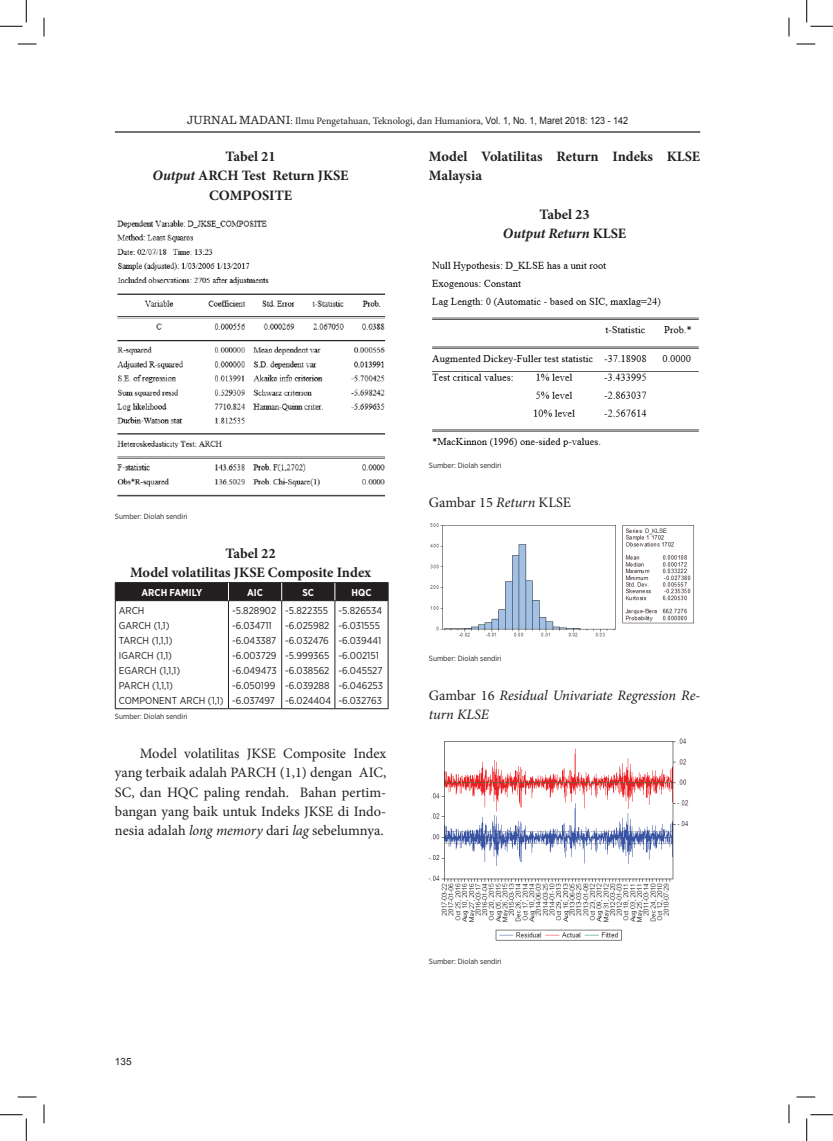
<style>
.page{position:relative;width:833px;height:1141px;background:#fff}
.page>*{position:absolute;margin:0;border:0;box-sizing:border-box;transform-origin:0 0}
.t1{font:14.38px/19.4px "Minion Pro";color:#231f20;text-align:justify}
.t2{font:700 14.38px/19.4px "Minion Pro";color:#231f20;text-align:center}
.t3{font:italic 14.38px/19.4px "Minion Pro";letter-spacing:-.01em;color:#231f20}
.t4{font:italic 700 14.38px/19.4px "Minion Pro";color:#231f20;text-align:center}
.t5{font:10px/15px "Gotham Narrow";color:#231f20}
.t6{font:10px "Minion Pro";color:#231f20}
.t7{font:700 10px "Gotham Narrow";color:#fff}
.t8{font:10px "Arial";color:#231f20}
.t9{font:7.5px "Gotham Narrow";color:#231f20}
.s1{font-family:"Sentinel";font-size:12.5px}
.s2{font-family:"Arial"}
.s3{font-style:italic}
.s4{font-style:normal}
</style>
<div class="page">
<hr style="left:115px;top:131px;width:584px;height:2px;background:#231f20">
<img style="left:117px;top:220px;width:268px;height:277px">
<hr style="left:115px;top:600px;width:113px;height:1px;background:#231f20">
<hr style="left:115px;top:601px;width:1px;height:107px;background:#231f20">
<hr style="left:228px;top:600px;width:53px;height:1px;background:#231f20">
<hr style="left:228px;top:601px;width:1px;height:107px;background:#231f20">
<hr style="left:281px;top:600px;width:54px;height:1px;background:#231f20">
<hr style="left:281px;top:601px;width:1px;height:107px;background:#231f20">
<hr style="left:335px;top:600px;width:53px;height:1px;background:#231f20">
<hr style="left:334px;top:601px;width:1px;height:107px;background:#231f20">
<hr style="left:387px;top:601px;width:1px;height:107px;background:#231f20">
<hr style="left:115px;top:708px;width:113px;height:1px;background:#231f20">
<hr style="left:228px;top:708px;width:53px;height:1px;background:#231f20">
<hr style="left:281px;top:708px;width:54px;height:1px;background:#231f20">
<hr style="left:335px;top:708px;width:53px;height:1px;background:#231f20">
<svg style="left:115px;top:582px;width:273px;height:18px;background:#262223"></svg>
<img style="left:432px;top:261px;width:267px;height:186px">
<img style="left:430px;top:523px;width:264px;height:114px">
<img style="left:428px;top:738px;width:261px;height:203px">
<svg style="left:18px;top:43px;width:18px;height:2px"></svg>
<svg style="left:796px;top:43px;width:18px;height:2px"></svg>
<svg style="left:18px;top:1096px;width:18px;height:1px"></svg>
<svg style="left:796px;top:1096px;width:18px;height:1px"></svg>
<svg style="left:43px;top:18px;width:2px;height:18px"></svg>
<svg style="left:43px;top:1104px;width:2px;height:19px"></svg>
<svg style="left:788px;top:18px;width:1px;height:18px"></svg>
<svg style="left:788px;top:1104px;width:1px;height:19px"></svg>
<svg style="left:0;top:0;width:27px;height:27px"></svg>
<svg style="left:0;top:1114px;width:27px;height:26px"></svg>
<svg style="left:806px;top:0;width:26px;height:27px"></svg>
<svg style="left:806px;top:1114px;width:26px;height:26px"></svg>
<p class="t6" style="left:187px;top:114px;width:442px"><span class="s1">JURNAL MADANI</span>: Ilmu Pengetahuan, Teknologi, dan Humaniora, <span class="s2">Vol. 1, No. 1, Maret 2018: 123 - 142</span></p>
<h1 class="t2" style="left:152px;top:146px;width:197px">Tabel 21<br><span class="s3">Output</span> ARCH Test Return JKSE<br>COMPOSITE</h1>
<h1 class="t2" style="left:428px;top:146px;width:273px;text-align:left">Model Volatilitas Return Indeks KLSE<br>Malaysia</h1>
<h1 class="t4" style="left:502px;top:204px;width:125px"><span class="s4">Tabel 23<br></span>Output Return <span class="s4">KLSE</span></h1>
<p class="t9" style="left:115px;top:512px;width:74px">Sumber: Diolah sendiri</p>
<h1 class="t2" style="left:130px;top:543px;width:242px">Tabel 22<br>Model volatilitas JKSE Composite Index</h1>
<p class="t7" style="left:141px;top:585px;width:62px">ARCH FAMILY</p>
<p class="t7" style="left:247px;top:585px;width:17px">AIC</p>
<p class="t7" style="left:302px;top:585px;width:13px">SC</p>
<p class="t7" style="left:351px;top:585px;width:22px">HQC</p>
<p class="t5" style="left:119px;top:602px;width:106px">ARCH<br>GARCH (1,1)<br>TARCH (1,1,1)<br>IGARCH (1,1)<br>EGARCH (1,1,1)<br>PARCH (1,1,1)<br>COMPONENT ARCH (1,1)</p>
<p class="t5" style="left:232px;top:602px;width:46px">-5.828902 -6.034711 -6.043387 -6.003729 -6.049473 -6.050199 -6.037497</p>
<p class="t5" style="left:285px;top:602px;width:47px">-5.822355 -6.025982 -6.032476 -5.999365 -6.038562 -6.039288 -6.024404</p>
<p class="t5" style="left:338px;top:602px;width:46px">-5.826534 -6.031555 -6.039441 -6.002151 -6.045527 -6.046253 -6.032763</p>
<p class="t9" style="left:115px;top:711px;width:74px">Sumber: Diolah sendiri</p>
<h1 class="t1" style="left:115px;top:743px;width:273px;text-indent:25px">Model volatilitas JKSE Composite Index yang terbaik adalah PARCH (1,1) dengan AIC, SC, dan HQC paling rendah. Bahan pertim&shy;bangan yang baik untuk Indeks JKSE di Indo&shy;nesia adalah <span class="s3">long memory</span> dari <span class="s3">lag</span> sebelumnya.</h1>
<p class="t9" style="left:428px;top:460px;width:74px">Sumber: Diolah sendiri</p>
<h1 class="t1" style="left:428px;top:492px;width:143px">Gambar 15 <span class="s3">Return</span> KLSE</h1>
<p class="t9" style="left:428px;top:653px;width:74px">Sumber: Diolah sendiri</p>
<h1 class="t3" style="left:428px;top:685px;width:273px"><span class="s4">Gambar 16</span> Residual Univariate Regression Re&shy;turn KLSE</h1>
<p class="t8" style="left:115px;top:1054px;width:18px">135</p>
<p class="t9" style="left:428px;top:956px;width:74px">Sumber: Diolah sendiri</p>
</div>
